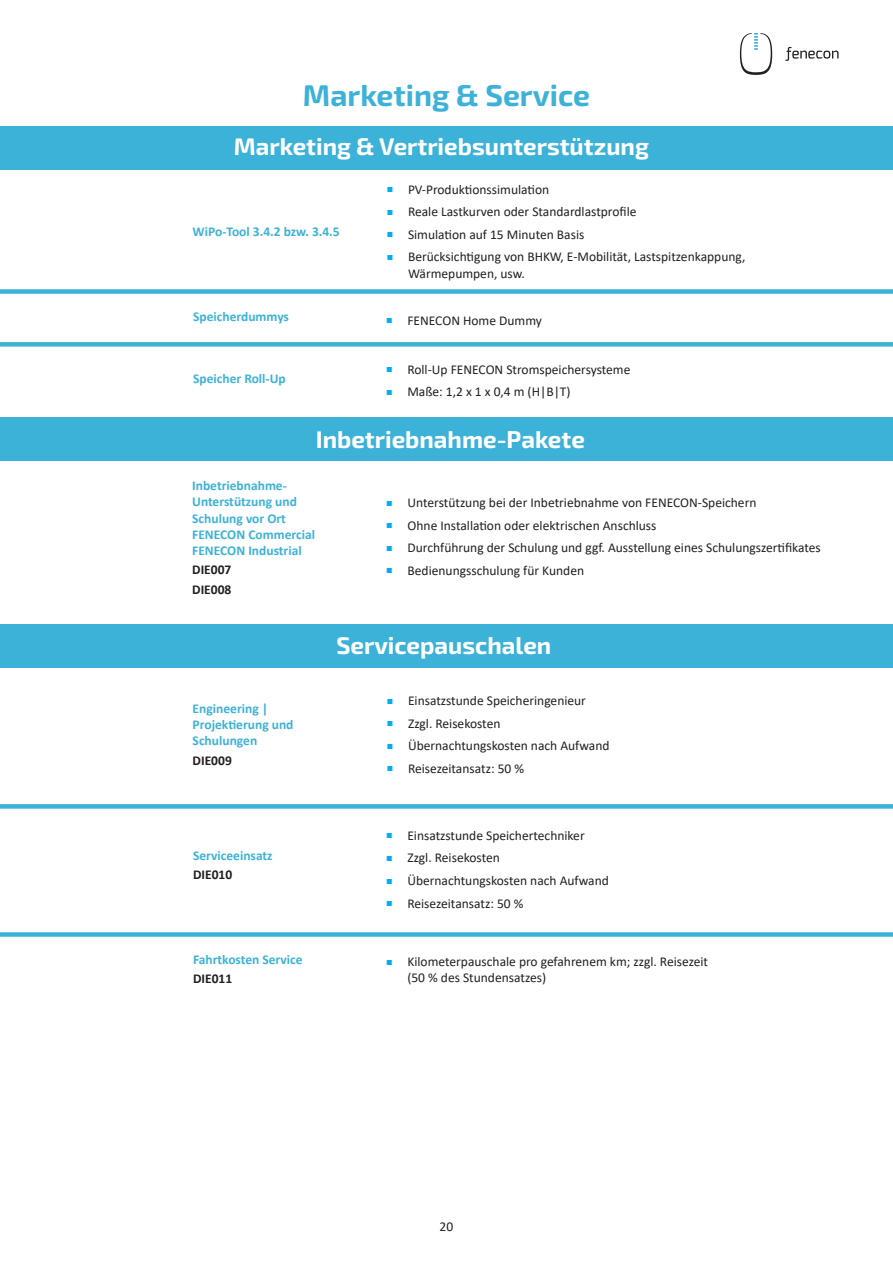
<style>
.page{position:relative;width:893px;height:1263px;background:#fff}
.page>*{position:absolute;margin:0;border:0;box-sizing:border-box;transform-origin:0 0}
.t1{font:700 30px "Exo 2";color:#3db2d8}
.t2{font:700 24px "Exo 2";color:#fff}
.t3{font:13.5px/16.2px "Calibri";color:#241f1f}
.t4{font:700 13.5px/16.2px "Calibri";color:#3db2d8}
.t5{font:700 13.5px/19.5px "Calibri";color:#241f1f}
.s1{font-family:"Arial";font-size:10.8px;color:#00aeef}
</style>
<div class="page">
<svg style="left:785px;top:47px;width:53px;height:14px"></svg>
<svg style="left:740px;top:33px;width:32px;height:42px"></svg>
<div style="left:0;top:126px;width:893px;height:44px;background:#3db2d8"></div>
<div style="left:0;top:417px;width:893px;height:44px;background:#3db2d8"></div>
<div style="left:0;top:625px;width:893px;height:43px;background:#3db2d8"></div>
<div style="left:0;top:289px;width:893px;height:5px;background:#3db2d8"></div>
<div style="left:0;top:342px;width:893px;height:5px;background:#3db2d8"></div>
<div style="left:0;top:804px;width:893px;height:5px;background:#3db2d8"></div>
<div style="left:0;top:932px;width:893px;height:5px;background:#3db2d8"></div>
<h1 class="t1" style="left:303px;top:75px;width:289px">Marketing &amp; Service</h1>
<h2 class="t2" style="left:234px;top:130px;width:417px">Marketing &amp; Vertriebsunterstützung</h2>
<p class="t4" style="left:193px;top:223px;width:149px">WiPo-Tool 3.4.2 bzw. 3.4.5</p>
<p class="t3" style="left:387px;top:181px;width:164px"><span class="s1">■</span> PV-Produktionssimulation</p>
<p class="t3" style="left:387px;top:203px;width:251px"><span class="s1">■</span> Reale Lastkurven oder Standardlastprofile</p>
<p class="t3" style="left:387px;top:226px;width:199px"><span class="s1">■</span> Simulation auf 15 Minuten Basis</p>
<p class="t3" style="left:408px;top:248px;width:339px;text-indent:-21px"><span class="s1">■</span> Berücksichtigung von BHKW, E-Mobilität, Lastspitzenkappung,<br>Wärmepumpen, usw.</p>
<p class="t4" style="left:193px;top:308px;width:97px">Speicherdummys</p>
<p class="t3" style="left:386px;top:312px;width:157px"><span class="s1">■</span> FENECON Home Dummy</p>
<p class="t4" style="left:193px;top:370px;width:94px">Speicher Roll-Up</p>
<p class="t3" style="left:386px;top:361px;width:246px"><span class="s1">■</span> Roll-Up FENECON Stromspeichersysteme</p>
<p class="t3" style="left:386px;top:383px;width:186px"><span class="s1">■</span> Maße: 1,2 x 1 x 0,4 m (H|B|T)</p>
<h2 class="t2" style="left:316px;top:423px;width:271px">Inbetriebnahme-Pakete</h2>
<p class="t4" style="left:192px;top:477px;width:124px">Inbetriebnahme-<br>Unterstützung und<br>Schulung vor Ort<br>FENECON Commercial<br>FENECON Industrial</p>
<p class="t5" style="left:192px;top:560px;width:41px">DIE007<br>DIE008</p>
<p class="t4" style="left:193px;top:700px;width:102px">Engineering |<br>Projektierung und<br>Schulungen</p>
<p class="t5" style="left:193px;top:750px;width:41px">DIE009</p>
<p class="t4" style="left:193px;top:847px;width:81px">Serviceeinsatz</p>
<p class="t5" style="left:193px;top:865px;width:41px">DIE010</p>
<p class="t4" style="left:193px;top:951px;width:111px">Fahrtkosten Service</p>
<p class="t5" style="left:193px;top:969px;width:41px">DIE011</p>
<p class="t3" style="left:386px;top:494px;width:372px"><span class="s1">■</span> Unterstützung bei der Inbetriebnahme von FENECON-Speichern</p>
<p class="t3" style="left:386px;top:517px;width:272px"><span class="s1">■</span> Ohne Installation oder elektrischen Anschluss</p>
<p class="t3" style="left:386px;top:539px;width:436px"><span class="s1">■</span> Durchführung der Schulung und ggf. Ausstellung eines Schulungszertifikates</p>
<p class="t3" style="left:386px;top:562px;width:199px"><span class="s1">■</span> Bedienungsschulung für Kunden</p>
<h2 class="t2" style="left:336px;top:629px;width:216px">Servicepauschalen</h2>
<p class="t3" style="left:387px;top:692px;width:201px"><span class="s1">■</span> Einsatzstunde Speicheringenieur</p>
<p class="t3" style="left:387px;top:715px;width:115px"><span class="s1">■</span> Zzgl. Reisekosten</p>
<p class="t3" style="left:387px;top:737px;width:224px"><span class="s1">■</span> Übernachtungskosten nach Aufwand</p>
<p class="t3" style="left:387px;top:760px;width:139px"><span class="s1">■</span> Reisezeitansatz: 50 %</p>
<p class="t3" style="left:386px;top:827px;width:200px"><span class="s1">■</span> Einsatzstunde Speichertechniker</p>
<p class="t3" style="left:386px;top:849px;width:115px"><span class="s1">■</span> Zzgl. Reisekosten</p>
<p class="t3" style="left:386px;top:872px;width:224px"><span class="s1">■</span> Übernachtungskosten nach Aufwand</p>
<p class="t3" style="left:386px;top:895px;width:139px"><span class="s1">■</span> Reisezeitansatz: 50 %</p>
<p class="t3" style="left:407px;top:953px;width:302px;text-indent:-21px"><span class="s1">■</span> Kilometerpauschale pro gefahrenem km; zzgl. Reisezeit (50 % des Stundensatzes)</p>
<p class="t3" style="left:440px;top:1218px;width:15px">20</p>
</div>
